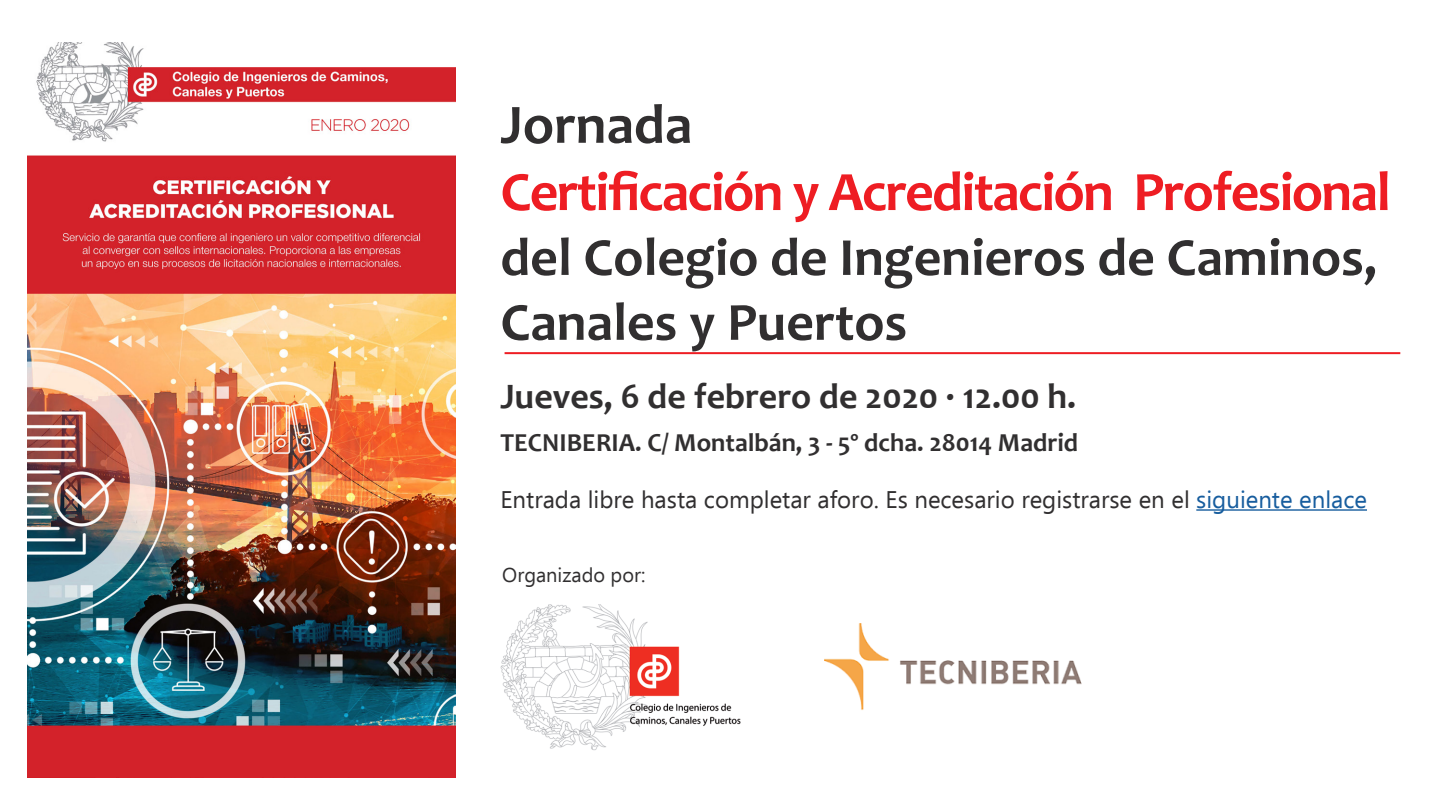
<style>
.page{position:relative;width:1440px;height:811px;background:#fff}
.page>*{position:absolute;margin:0;border:0;box-sizing:border-box;transform-origin:0 0}
.t1{font:700 56px "Candara";letter-spacing:-.03em;color:#ee1d23}
.t2{font:700 56px "Candara";color:#312f30}
.t3{font:700 54px/64.8px "Candara";color:#312f30}
.t4{font:700 36px "Candara";color:#312f30}
.t5{font:700 26px "Candara";color:#312f30}
.t6{font:24px "Ebrima";color:#312f30}
.t7{font:20px "Ebrima";color:#312f30}
.s1{color:#175d9e}
</style>
<div class="page">
<hr style="left:1196px;top:509px;width:171px;height:1px;background:#175d9e">
<img style="left:27px;top:43px;width:428px;height:734px">
<hr style="left:505px;top:352px;width:895px;height:2px;background:#ee1d23">
<img style="left:500px;top:604px;width:241px;height:147px">
<img style="left:825px;top:623px;width:257px;height:87px">
<p class="t2" style="left:500px;top:89px;width:193px">Jornada</p>
<p class="t1" style="left:500px;top:157px;width:892px">Certificación y Acreditación Profesional</p>
<p class="t3" style="left:500px;top:224px;width:878px">del Colegio de Ingenieros de Caminos,<br>Canales y Puertos</p>
<p class="t4" style="left:500px;top:373px;width:577px">Jueves, 6 de febrero de 2020 · 12.00 h.</p>
<p class="t5" style="left:500px;top:425px;width:579px">TECNIBERIA. C/ Montalbán, 3 - 5º dcha. 28014 Madrid</p>
<p class="t6" style="left:500px;top:481px;width:868px">Entrada libre hasta completar aforo. Es necesario registrarse en el <span class="s1">siguiente enlace</span></p>
<p class="t7" style="left:502px;top:560px;width:145px">Organizado por:</p>
</div>
